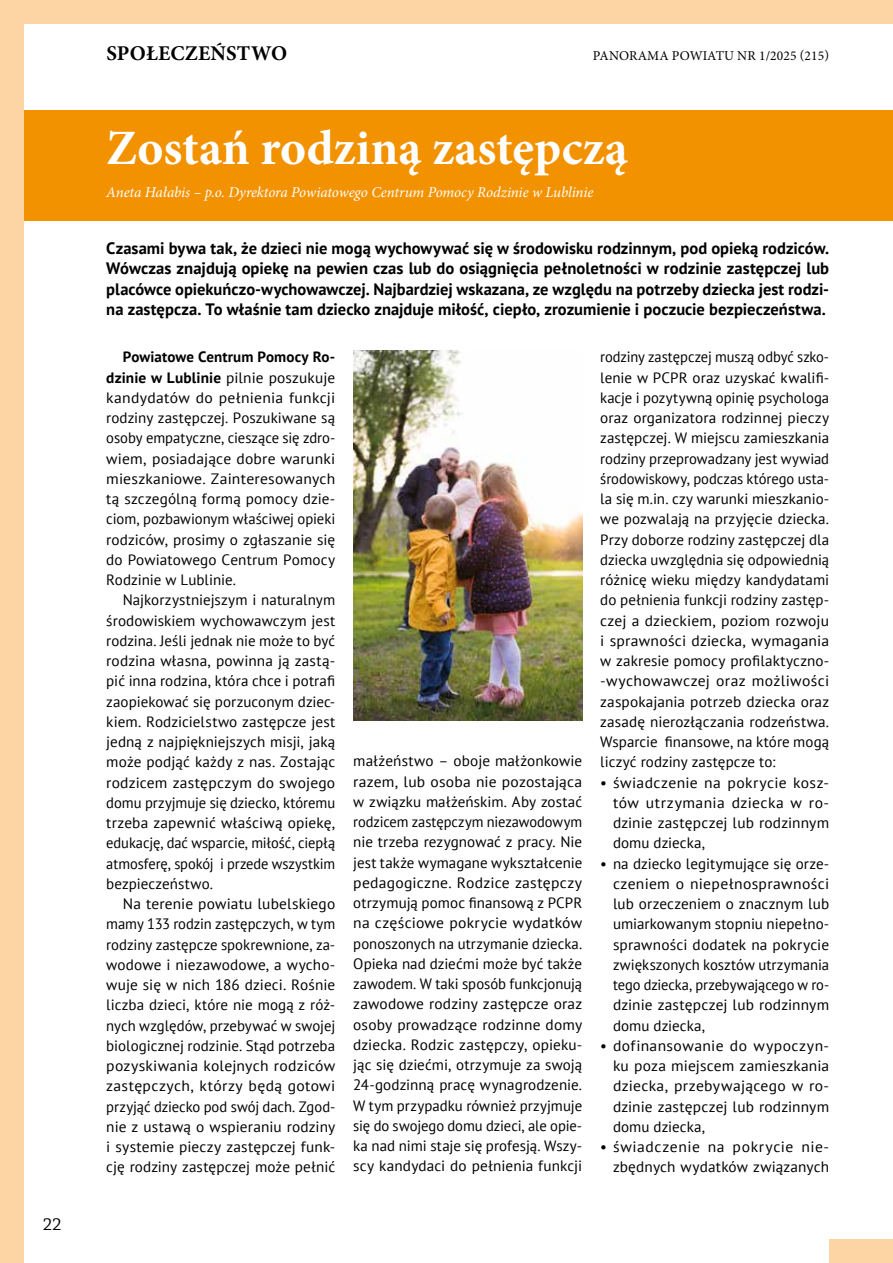
<style>
.page{position:relative;width:893px;height:1263px;background:#fff}
.page>*{position:absolute;margin:0;border:0;box-sizing:border-box;transform-origin:0 0}
.t1{font:700 49.5px "Minion Pro";color:#fff}
.t2{font:700 21px "Minion Pro";letter-spacing:.01em;color:#000}
.t3{font:18px "Chaparral Pro";color:#000}
.t4{font:700 16.5px/20.2px "PT Sans";color:#000;text-align:justify}
.t5{font:15px/20.2px "PT Sans";letter-spacing:.005em;color:#000;text-align:justify}
.t6{font:italic 15px "Minion Pro";letter-spacing:-.01em;color:#fff}
.t7{font:15px/20.2px "PT Sans";letter-spacing:.025em;color:#000;text-align:right}
.t8{font:13.5px "Minion Pro";letter-spacing:.01em;color:#000}
.s1{font-weight:700}
</style>
<div class="page">
<div style="left:9px;top:111px;width:884px;height:110px;background:#f39200"></div>
<img style="left:353px;top:351px;width:229px;height:370px">
<div style="left:0;top:0;width:23px;height:1263px;background:#fdd5a5"></div>
<div style="left:0;top:0;width:893px;height:23px;background:#fdd5a5"></div>
<div style="left:829px;top:1239px;width:63px;height:24px;background:#fdd5a5"></div>
<svg style="left:892px;top:1239px;width:1px;height:24px"></svg>
<p class="t3" style="left:43px;top:1214px;width:20px">22</p>
<h2 class="t2" style="left:106px;top:38px;width:182px">SPOŁECZEŃSTWO</h2>
<p class="t8" style="left:593px;top:46px;width:238px">PANORAMA POWIATU NR 1/2025 (215)</p>
<h1 class="t1" style="left:106px;top:113px;width:523px">Zostań rodziną zastępczą</h1>
<p class="t6" style="left:106px;top:182px;width:489px">Aneta Hałabis – p.o. Dyrektora Powiatowego Centrum Pomocy Rodzinie w Lublinie</p>
<p class="t4" style="left:106px;top:238px;width:724px">Czasami bywa tak, że dzieci nie mogą wychowywać się w środowisku rodzinnym, pod opieką rodziców.<br>Wówczas znajdują opiekę na pewien czas lub do osiągnięcia pełnoletności w rodzinie zastępczej lub placówce opiekuńczo-wychowawczej. Najbardziej wskazana, ze względu na potrzeby dziecka jest rodzi&shy;na zastępcza. To właśnie tam dziecko znajduje miłość, ciepło, zrozumienie i poczucie bezpieczeństwa.</p>
<p class="t5" style="left:106px;top:347px;width:230px;text-indent:16px"><span class="s1">Powiatowe Centrum Pomocy Ro&shy;dzinie w Lublinie</span> pilnie poszukuje kandydatów do pełnienia funkcji rodziny zastępczej. Poszukiwane są osoby empatyczne, cieszące się zdro&shy;wiem, posiadające dobre warunki mieszkaniowe. Zainteresowanych tą szczególną formą pomocy dzie&shy;ciom, pozbawionym właściwej opieki rodziców, prosimy o zgłaszanie się do Powiatowego Centrum Pomocy Rodzinie w Lublinie.</p>
<p class="t5" style="left:106px;top:590px;width:230px;text-indent:16px">Najkorzystniejszym i naturalnym środowiskiem wychowawczym jest rodzina. Jeśli jednak nie może to być rodzina własna, powinna ją zastą&shy;pić inna rodzina, która chce i potrafi zaopiekować się porzuconym dziec&shy;kiem. Rodzicielstwo zastępcze jest jedną z najpiękniejszych misji, jaką może podjąć każdy z nas. Zostając rodzicem zastępczym do swojego domu przyjmuje się dziecko, któremu trzeba zapewnić właściwą opiekę, edukację, dać wsparcie, miłość, ciepłą atmosferę, spokój i przede wszystkim bezpieczeństwo.</p>
<p class="t5" style="left:106px;top:893px;width:230px;text-indent:16px">Na terenie powiatu lubelskiego mamy 133 rodzin zastępczych, w tym rodziny zastępcze spokrewnione, za&shy;wodowe i niezawodowe, a wycho&shy;wuje się w nich 186 dzieci. Rośnie liczba dzieci, które nie mogą z róż&shy;nych względów, przebywać w swojej biologicznej rodzinie. Stąd potrzeba pozyskiwania kolejnych rodziców zastępczych, którzy będą gotowi przyjąć dziecko pod swój dach. Zgod&shy;nie z ustawą o wspieraniu rodziny i systemie pieczy zastępczej funk&shy;cję rodziny zastępczej może pełnić</p>
<p class="t5" style="left:600px;top:347px;width:230px">rodziny zastępczej muszą odbyć szko&shy;lenie w PCPR oraz uzyskać kwalifi&shy;kacje i pozytywną opinię psychologa oraz organizatora rodzinnej pieczy zastępczej. W miejscu zamieszkania rodziny przeprowadzany jest wywiad środowiskowy, podczas którego usta&shy;la się m.in. czy warunki mieszkanio&shy;we pozwalają na przyjęcie dziecka.<br>Przy doborze rodziny zastępczej dla dziecka uwzględnia się odpowiednią różnicę wieku między kandydatami do pełnienia funkcji rodziny zastęp&shy;czej a dzieckiem, poziom rozwoju i sprawności dziecka, wymagania w zakresie pomocy profilaktyczno--wychowawczej oraz możliwości zaspokajania potrzeb dziecka oraz zasadę nierozłączania rodzeństwa.<br>Wsparcie finansowe, na które mogą liczyć rodziny zastępcze to:</p>
<p class="t5" style="left:613px;top:772px;width:218px;text-indent:-13px">• świadczenie na pokrycie kosz&shy;tów utrzymania dziecka w ro&shy;dzinie zastępczej lub rodzinnym domu dziecka,</p>
<p class="t5" style="left:613px;top:853px;width:218px;text-indent:-13px">• na dziecko legitymujące się orze&shy;czeniem o niepełnosprawności lub orzeczeniem o znacznym lub umiarkowanym stopniu niepełno&shy;sprawności dodatek na pokrycie zwiększonych kosztów utrzymania tego dziecka, przebywającego w ro&shy;dzinie zastępczej lub rodzinnym domu dziecka,</p>
<p class="t5" style="left:613px;top:1035px;width:218px;text-indent:-13px">• dofinansowanie do wypoczyn&shy;ku poza miejscem zamieszkania dziecka, przebywającego w ro&shy;dzinie zastępczej lub rodzinnym domu dziecka,</p>
<p class="t7" style="left:600px;top:1136px;width:230px">• świadczenie na pokrycie nie&shy;zbędnych wydatków związanych</p>
<p class="t5" style="left:353px;top:751px;width:230px">małżeństwo – oboje małżonkowie razem, lub osoba nie pozostająca w związku małżeńskim. Aby zostać rodzicem zastępczym niezawodowym nie trzeba rezygnować z pracy. Nie jest także wymagane wykształcenie pedagogiczne. Rodzice zastępczy otrzymują pomoc finansową z PCPR na częściowe pokrycie wydatków ponoszonych na utrzymanie dziecka.<br>Opieka nad dziećmi może być także zawodem. W taki sposób funkcjonują zawodowe rodziny zastępcze oraz osoby prowadzące rodzinne domy dziecka. Rodzic zastępczy, opieku&shy;jąc się dziećmi, otrzymuje za swoją 24-godzinną pracę wynagrodzenie.<br>W tym przypadku również przyjmuje się do swojego domu dzieci, ale opie&shy;ka nad nimi staje się profesją. Wszy&shy;scy kandydaci do pełnienia funkcji</p>
</div>
